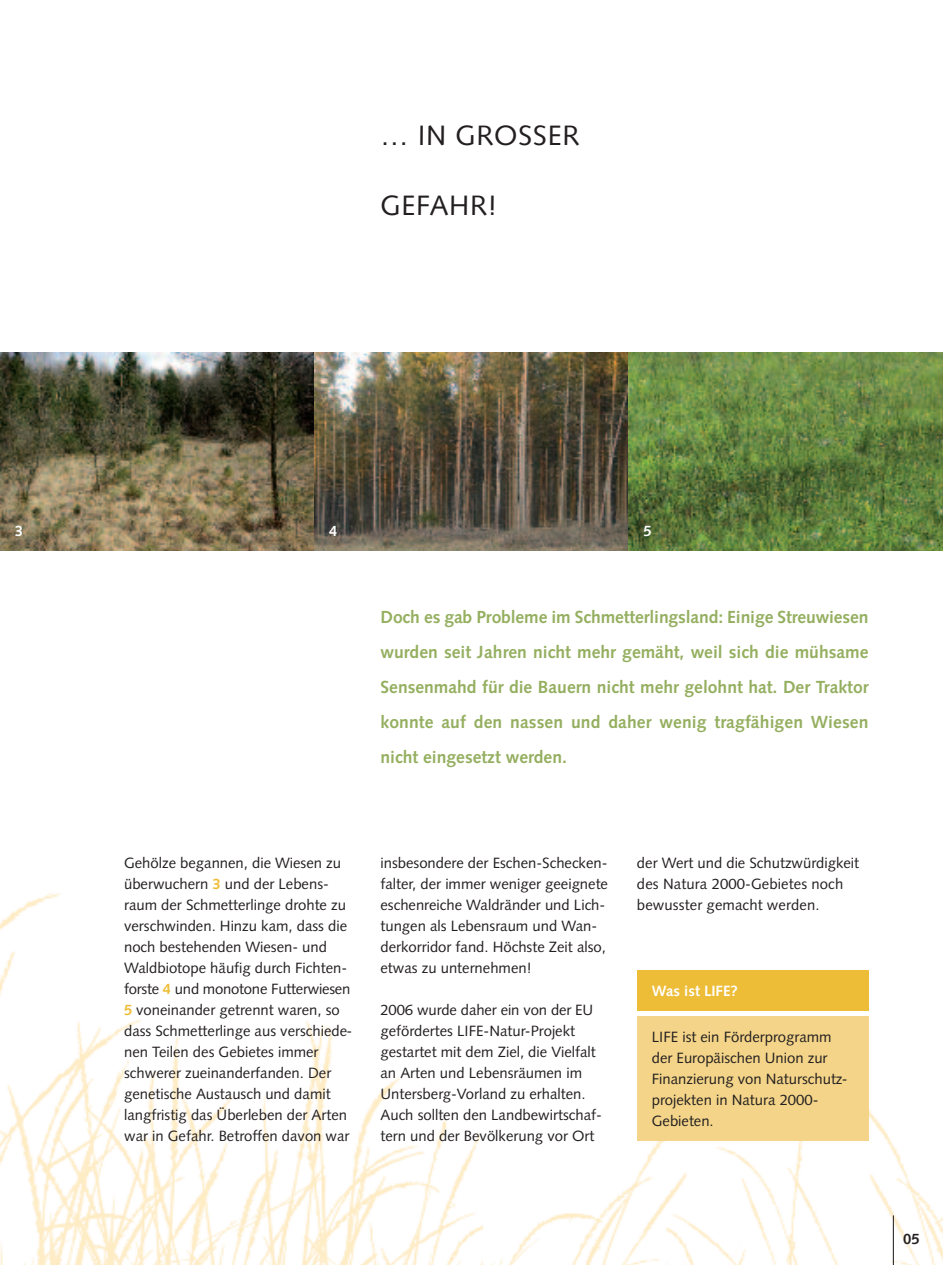
<style>
.page{position:relative;width:943px;height:1265px;background:#fff}
.page>*{position:absolute;margin:0;border:0;box-sizing:border-box;transform-origin:0 0}
.t1{font:28px "Syntax";letter-spacing:.025em;color:#231f20}
.t2{font:700 17.5px/35px "Syntax";letter-spacing:.005em;color:#95af60;text-align:justify}
.t3{font:14.88px/21px "Syntax";color:#231f20}
.t4{font:700 14.88px "Syntax";color:#fff}
.t5{font:700 14.88px "Syntax";color:#231f20}
.s1{font-weight:700;color:#eebd37}
</style>
<div class="page">
<img style="left:0;top:893px;width:943px;height:372px">
<hr style="left:892px;top:1215px;width:1px;height:50px;background:#231f20">
<div style="left:637px;top:1016px;width:231px;height:125px;background:#f3d488"></div>
<div style="left:637px;top:970px;width:231px;height:41px;background:#eebd37"></div>
<div style="left:637px;top:1011px;width:231px;height:5px;background:#fff"></div>
<img style="left:0;top:352px;width:943px;height:199px">
<h1 class="t1" style="left:380px;top:124px;width:200px">… IN GROSSER</h1>
<h1 class="t1" style="left:380px;top:194px;width:118px">GEFAHR!</h1>
<p class="t4" style="left:15px;top:525px;width:10px">3</p>
<p class="t4" style="left:329px;top:525px;width:10px">4</p>
<p class="t4" style="left:643px;top:525px;width:10px">5</p>
<p class="t2" style="left:380px;top:601px;width:489px">Doch es gab Probleme im Schmetterlingsland: Einige Streuwiesen wurden seit Jahren nicht mehr gemäht, weil sich die mühsame Sensenmahd für die Bauern nicht mehr gelohnt hat. Der Traktor konnte auf den nassen und daher wenig tragfähigen Wiesen nicht eingesetzt werden.</p>
<p class="t3" style="left:124px;top:854px;width:229px">Gehölze begannen, die Wiesen zu überwuchern <span class="s1">3</span> und der Lebens&shy;raum der Schmetterlinge drohte zu verschwinden. Hinzu kam, dass die noch bestehenden Wiesen- und Waldbiotope häufig durch Fichten&shy;forste <span class="s1">4</span> und monotone Futterwiesen <span class="s1">5</span> voneinander getrennt waren, so dass Schmetterlinge aus verschiede&shy;nen Teilen des Gebietes immer schwerer zueinanderfanden. Der genetische Austausch und damit langfristig das Überleben der Arten war in Gefahr. Betroffen davon war</p>
<p class="t3" style="left:380px;top:854px;width:229px">insbesondere der Eschen-Schecken&shy;falter, der immer weniger geeignete eschenreiche Waldränder und Lich&shy;tungen als Lebensraum und Wan&shy;derkorridor fand. Höchste Zeit also, etwas zu unternehmen!</p>
<p class="t3" style="left:380px;top:1001px;width:223px">2006 wurde daher ein von der EU gefördertes LIFE-Natur-Projekt gestartet mit dem Ziel, die Vielfalt an Arten und Lebensräumen im<br>Untersberg-Vorland zu erhalten.<br>Auch sollten den Landbewirtschaf&shy;tern und der Bevölkerung vor Ort</p>
<p class="t3" style="left:637px;top:854px;width:224px">der Wert und die Schutzwürdigkeit des Natura 2000-Gebietes noch bewusster gemacht werden.</p>
<p class="t4" style="left:651px;top:985px;width:88px">Was ist LIFE?</p>
<p class="t3" style="left:651px;top:1027px;width:197px">LIFE ist ein Förderprogramm der Europäischen Union zur<br>Finanzierung von Naturschutz&shy;projekten in Natura 2000-<br>Gebieten.</p>
<p class="t5" style="left:903px;top:1233px;width:18px">05</p>
</div>
